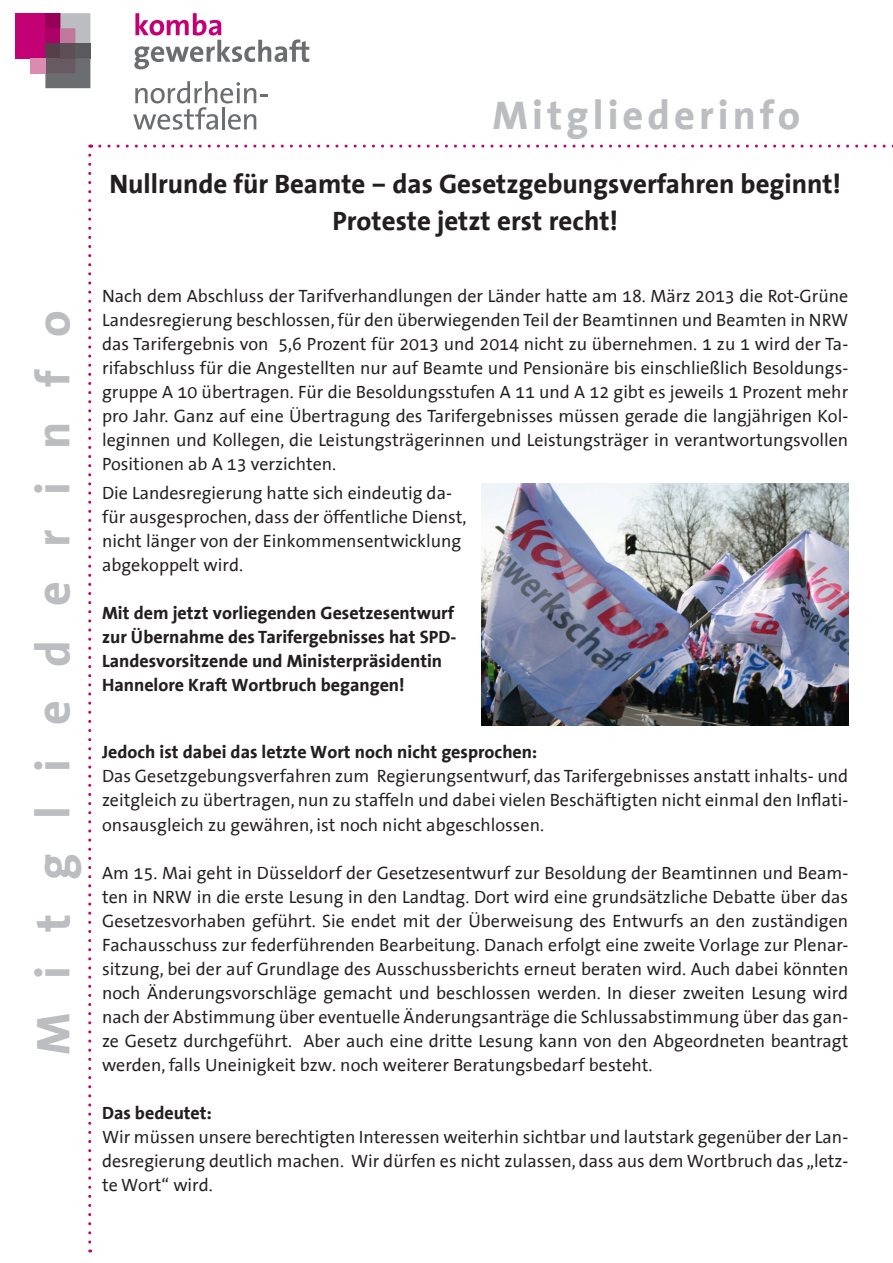
<style>
.page{position:relative;width:893px;height:1263px;background:#fff}
.page>*{position:absolute;margin:0;border:0;box-sizing:border-box;transform-origin:0 0}
.t1{font:700 48px "The Sans Office";letter-spacing:.71em;color:#bcbdc0}
.t2{font:700 40.5px "The Sans Office";letter-spacing:.1em;color:#bcbdc0}
.t3{font:700 27px "The Sans Office";color:#231f20}
.t4{font:18px/24px "The Sans Office";color:#231f20;text-align:justify}
.t5{font:700 18px/24px "The Sans Office";color:#231f20}
</style>
<div class="page">
<svg style="left:88px;top:155px;width:3px;height:1097px"></svg>
<svg style="left:100px;top:145px;width:793px;height:3px"></svg>
<svg style="left:134px;top:13px;width:175px;height:56px"></svg>
<svg style="left:133px;top:81px;width:134px;height:49px"></svg>
<div style="left:15px;top:13px;width:30px;height:45px;background:#c30175"></div>
<div style="left:45px;top:13px;width:15px;height:15px;background:#970059"></div>
<div style="left:45px;top:28px;width:15px;height:15px;background:#ac0167"></div>
<div style="left:45px;top:43px;width:15px;height:15px;background:#573e4b"></div>
<svg style="left:60px;top:13px;width:30px;height:30px"></svg>
<div style="left:60px;top:43px;width:15px;height:15px;background:#5c5056"></div>
<div style="left:75px;top:43px;width:15px;height:15px;background:#5a5a5d"></div>
<svg style="left:45px;top:58px;width:45px;height:30px"></svg>
<div style="left:30px;top:58px;width:15px;height:15px;background:#dc8bb0"></div>
<img style="left:482px;top:483px;width:366px;height:243px">
<p class="t2" style="left:492px;top:94px;width:309px">Mitgliederinfo</p>
<p class="t3" style="left:109px;top:169px;width:733px">Nullrunde für Beamte – das Gesetzgebungsverfahren beginnt!</p>
<p class="t3" style="left:332px;top:207px;width:287px">Proteste jetzt erst recht!</p>
<p class="t1" style="left:28px;top:1055px;width:747px;rotate:-90deg">Mitgliederinfo</p>
<p class="t4" style="left:102px;top:285px;width:748px">Nach dem Abschluss der Tarifverhandlungen der Länder hatte am 18. März 2013 die Rot-Grüne Landesregierung beschlossen, für den überwiegenden Teil der Beamtinnen und Beamten in NRW das Tarifergebnis von 5,6 Prozent für 2013 und 2014 nicht zu übernehmen. 1 zu 1 wird der Ta&shy;rifabschluss für die Angestellten nur auf Beamte und Pensionäre bis einschließlich Besoldungs&shy;gruppe A 10 übertragen. Für die Besoldungsstufen A 11 und A 12 gibt es jeweils 1 Prozent mehr pro Jahr. Ganz auf eine Übertragung des Tarifergebnisses müssen gerade die langjährigen Kol&shy;leginnen und Kollegen, die Leistungsträgerinnen und Leistungsträger in verantwortungsvollen Positionen ab A 13 verzichten.</p>
<p class="t4" style="left:102px;top:482px;width:366px;text-align:left">Die Landesregierung hatte sich eindeutig da&shy;für ausgesprochen, dass der öffentliche Dienst, nicht länger von der Einkommensentwicklung abgekoppelt wird.</p>
<p class="t5" style="left:102px;top:602px;width:356px">Mit dem jetzt vorliegenden Gesetzesentwurf zur Übernahme des Tarifergebnisses hat SPD-Landesvorsitzende und Ministerpräsidentin Hannelore Kraft Wortbruch begangen!</p>
<p class="t5" style="left:102px;top:741px;width:437px">Jedoch ist dabei das letzte Wort noch nicht gesprochen:</p>
<p class="t4" style="left:102px;top:765px;width:748px">Das Gesetzgebungsverfahren zum Regierungsentwurf, das Tarifergebnisses anstatt inhalts- und zeitgleich zu übertragen, nun zu staffeln und dabei vielen Beschäftigten nicht einmal den Inflati&shy;onsausgleich zu gewähren, ist noch nicht abgeschlossen.</p>
<p class="t4" style="left:102px;top:861px;width:748px">Am 15. Mai geht in Düsseldorf der Gesetzesentwurf zur Besoldung der Beamtinnen und Beam&shy;ten in NRW in die erste Lesung in den Landtag. Dort wird eine grundsätzliche Debatte über das Gesetzesvorhaben geführt. Sie endet mit der Überweisung des Entwurfs an den zuständigen Fachausschuss zur federführenden Bearbeitung. Danach erfolgt eine zweite Vorlage zur Plenar&shy;sitzung, bei der auf Grundlage des Ausschussberichts erneut beraten wird. Auch dabei könnten noch Änderungsvorschläge gemacht und beschlossen werden. In dieser zweiten Lesung wird nach der Abstimmung über eventuelle Änderungsanträge die Schlussabstimmung über das gan&shy;ze Gesetz durchgeführt. Aber auch eine dritte Lesung kann von den Abgeordneten beantragt werden, falls Uneinigkeit bzw. noch weiterer Beratungsbedarf besteht.</p>
<p class="t5" style="left:102px;top:1101px;width:111px">Das bedeutet:</p>
<p class="t4" style="left:102px;top:1125px;width:748px">Wir müssen unsere berechtigten Interessen weiterhin sichtbar und lautstark gegenüber der Lan&shy;desregierung deutlich machen. Wir dürfen es nicht zulassen, dass aus dem Wortbruch das „letz&shy;te Wort“ wird.</p>
</div>
